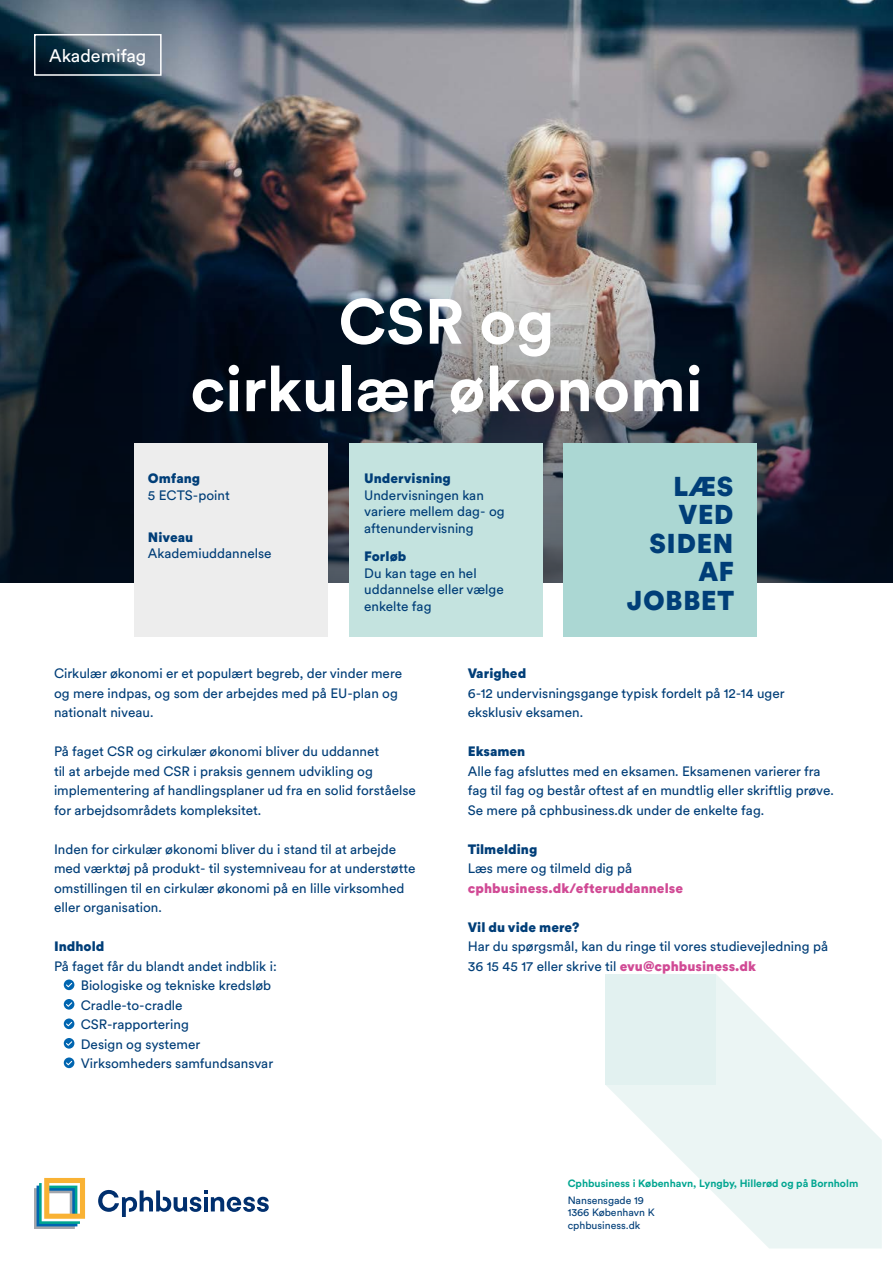
<style>
.page{position:relative;width:893px;height:1263px;background:#fff}
.page>*{position:absolute;margin:0;border:0;box-sizing:border-box;transform-origin:0 0}
.Titel{font:700 63px "Circular XX";color:#fff}
.t1{font:900 27px/28.5px "Circular XX";letter-spacing:.01em;color:#003e78;text-align:right}
.t2{font:18px "Circular Std";color:#fff}
.Brødtekst{font:13.5px/19.5px "Circular XX";color:#003e78}
.Faktaboks{font:13.5px/16.5px "Circular XX";color:#003e78}
.Overskrift{font:900 13.5px "Circular XX";color:#003e78}
.Brødtekst-2{font:900 13.5px "Circular XX";color:#d14a95}
.t3{font:700 10.5px "Circular Std";color:#00a590}
.t4{font:10.5px/12.6px "Circular Std";color:#003e78}
.s1{font-weight:900;color:#d14a95}
</style>
<div class="page">
<svg style="left:605px;top:974px;width:277px;height:274px;fill:#ebf5f4"></svg>
<div style="left:605px;top:974px;width:111px;height:110px;background:#e2f1f0"></div>
<svg style="left:34px;top:1178px;width:51px;height:51px"></svg>
<svg style="left:98px;top:1190px;width:171px;height:27px"></svg>
<img style="left:0;top:0;width:893px;height:121px">
<img style="left:0;top:121px;width:893px;height:462px">
<div style="left:135px;top:443px;width:193px;height:194px;background:#ededed"></div>
<div style="left:349px;top:443px;width:194px;height:194px;background:#c4e3df"></div>
<div style="left:563px;top:443px;width:194px;height:194px;background:#abd7d3"></div>
<div style="left:64px;top:1018px;width:10px;height:11px;background:#0065b0;border-radius:50%"></div>
<svg style="left:66px;top:1022px;width:6px;height:4px"></svg>
<div style="left:64px;top:979px;width:10px;height:11px;background:#0065b0;border-radius:50%"></div>
<svg style="left:66px;top:983px;width:6px;height:4px"></svg>
<div style="left:64px;top:999px;width:10px;height:11px;background:#0065b0;border-radius:50%"></div>
<svg style="left:66px;top:1002px;width:6px;height:5px"></svg>
<div style="left:64px;top:1038px;width:10px;height:11px;background:#0065b0;border-radius:50%"></div>
<svg style="left:66px;top:1041px;width:6px;height:5px"></svg>
<div style="left:64px;top:1057px;width:10px;height:11px;background:#0065b0;border-radius:50%"></div>
<svg style="left:66px;top:1061px;width:6px;height:4px"></svg>
<div style="left:34px;top:34px;width:128px;height:42px;border:2px solid #fff"></div>
<h3 class="t2" style="left:49px;top:45px;width:99px">Akademifag</h3>
<h1 class="Titel" style="left:338px;top:278px;width:218px">CSR og</h1>
<h1 class="Titel" style="left:190px;top:346px;width:514px">cirkulær økonomi</h1>
<h2 class="Overskrift" style="left:148px;top:469px;width:54px">Omfang</h2>
<p class="Faktaboks" style="left:148px;top:486px;width:83px">5 ECTS-point</p>
<h2 class="Overskrift" style="left:148px;top:527px;width:47px">Niveau</h2>
<p class="Faktaboks" style="left:148px;top:544px;width:125px">Akademiuddannelse</p>
<h2 class="Overskrift" style="left:364px;top:469px;width:88px">Undervisning</h2>
<p class="Faktaboks" style="left:364px;top:486px;width:142px">Undervisningen kan variere mellem dag- og aftenundervisning</p>
<h2 class="Overskrift" style="left:364px;top:547px;width:44px">Forløb</h2>
<p class="Faktaboks" style="left:364px;top:564px;width:141px">Du kan tage en hel uddannelse eller vælge enkelte fag</p>
<h2 class="t1" style="left:627px;top:471px;width:109px">LÆS<br>VED<br>SIDEN<br>AF<br>JOBBET</h2>
<p class="Brødtekst" style="left:54px;top:663px;width:350px">Cirkulær økonomi er et populært begreb, der vinder mere og mere indpas, og som der arbejdes med på EU-plan og nationalt niveau.</p>
<p class="Brødtekst" style="left:54px;top:741px;width:363px">På faget CSR og cirkulær økonomi bliver du uddannet<br>til at arbejde med CSR i praksis gennem udvikling og implementering af handlingsplaner ud fra en solid forståelse for arbejdsområdets kompleksitet.</p>
<p class="Brødtekst" style="left:54px;top:838px;width:363px">Inden for cirkulær økonomi bliver du i stand til at arbejde med værktøj på produkt- til systemniveau for at understøtte omstillingen til en cirkulær økonomi på en lille virksomhed eller organisation.</p>
<h2 class="Overskrift" style="left:54px;top:937px;width:52px">Indhold</h2>
<p class="Brødtekst" style="left:54px;top:955px;width:224px">På faget får du blandt andet indblik i:</p>
<p class="Brødtekst" style="left:81px;top:975px;width:192px">Biologiske og tekniske kredsløb</p>
<p class="Brødtekst" style="left:81px;top:994px;width:103px">Cradle-to-cradle</p>
<p class="Brødtekst" style="left:81px;top:1014px;width:110px">CSR-rapportering</p>
<p class="Brødtekst" style="left:81px;top:1033px;width:121px">Design og systemer</p>
<p class="Brødtekst" style="left:81px;top:1053px;width:194px">Virksomheders samfundsansvar</p>
<h2 class="Overskrift" style="left:468px;top:664px;width:60px">Varighed</h2>
<p class="Brødtekst" style="left:468px;top:682px;width:318px">6-12 undervisningsgange typisk fordelt på 12-14 uger eksklusiv eksamen.</p>
<h2 class="Overskrift" style="left:468px;top:742px;width:59px">Eksamen</h2>
<p class="Brødtekst" style="left:468px;top:760px;width:368px">Alle fag afsluttes med en eksamen. Eksamenen varierer fra fag til fag og består oftest af en mundtlig eller skriftlig prøve.<br>Se mere på cphbusiness.dk under de enkelte fag.</p>
<h2 class="Overskrift" style="left:468px;top:839px;width:71px">Tilmelding</h2>
<p class="Brødtekst" style="left:468px;top:858px;width:166px">Læs mere og tilmeld dig på</p>
<p class="Brødtekst-2" style="left:468px;top:878px;width:217px">cphbusiness.dk/efteruddannelse</p>
<h2 class="Overskrift" style="left:468px;top:917px;width:113px">Vil du vide mere?</h2>
<p class="Brødtekst" style="left:468px;top:936px;width:362px">Har du spørgsmål, kan du ringe til vores studievejledning på<br>36 15 45 17 eller skrive til <span class="s1">evu@cphbusiness.dk</span></p>
<p class="t3" style="left:568px;top:1177px;width:292px">Cphbusiness i København, Lyngby, Hillerød og på Bornholm</p>
<p class="t4" style="left:568px;top:1193px;width:89px">Nansensgade 19<br>1366 København K cphbusiness.dk</p>
</div>
